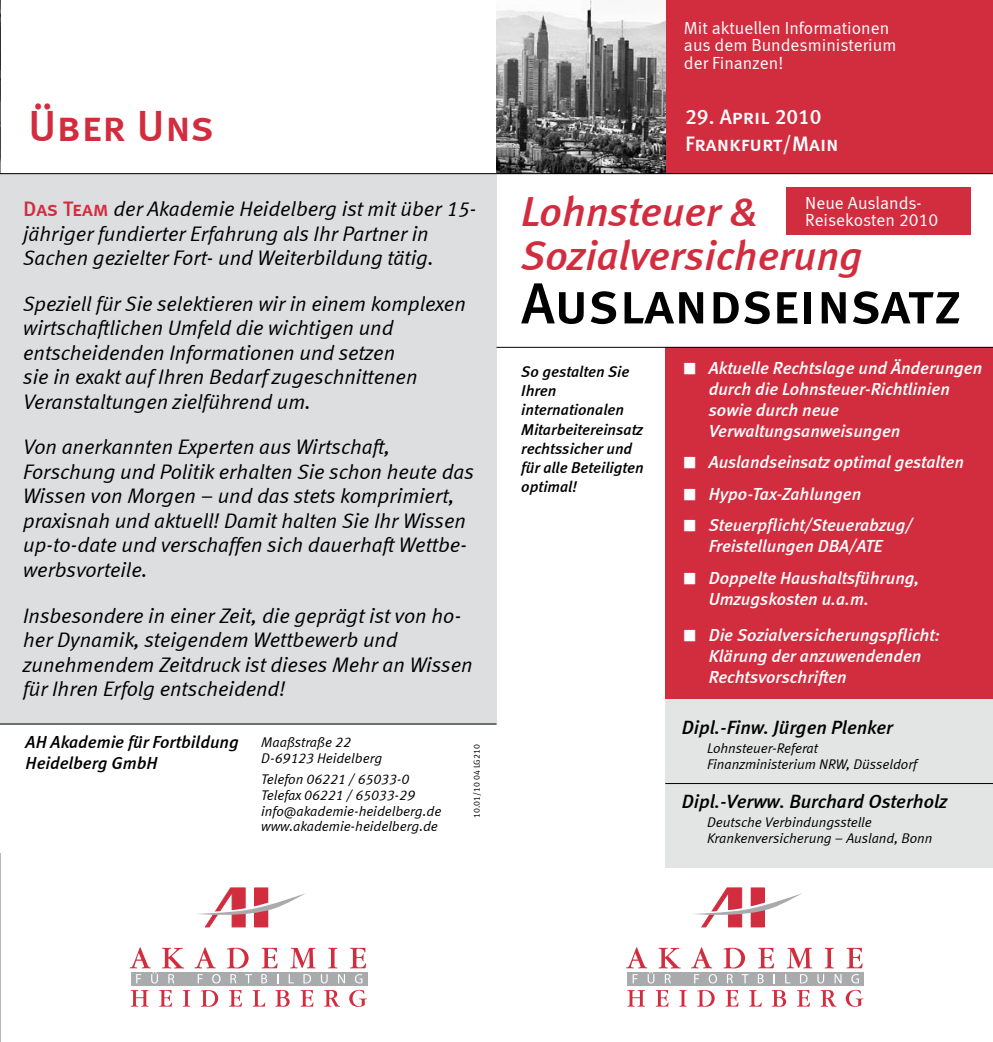
<style>
.page{position:relative;width:993px;height:1042px;background:#fff}
.page>*{position:absolute;margin:0;border:0;box-sizing:border-box;transform-origin:0 0}
.t1{font:57.75px "Meta Medium LF Caps";letter-spacing:-.01em;color:#000}
.t2{font:43.75px "Meta Medium LF Caps";color:#d22d3f}
.t3{font:italic 42px/43.8px "Meta Medium LF";color:#d22d3f}
.t4{font:italic 21px/24.5px "Meta Normal LF";color:#000}
.t5{font:21px/27.1px "Meta Medium LF Caps";color:#fff}
.t6{font:italic 19.25px "Meta Medium LF";color:#000}
.t7{font:italic 17.5px/21px "Meta Medium LF";color:#fff}
.t8{font:17.5px/17.5px "Meta Normal LF";color:#fff}
.t9{font:italic 17.5px/21px "Meta Medium LF";color:#000}
.t10{font:italic 15.75px/19.2px "Meta Medium LF";color:#000}
.t11{font:italic 14px/15.8px "Meta Normal LF";color:#000}
.t12{font:8.75px "Meta Normal LF";color:#000}
.s1{font-family:"Meta Medium LF Caps";font-style:normal;color:#d22d3f}
</style>
<div class="page">
<div style="left:665px;top:0;width:327px;height:174px;background:#d22d3f"></div>
<svg style="left:694px;top:888px;width:108px;height:39px"></svg>
<svg style="left:627px;top:990px;width:18px;height:16px"></svg>
<svg style="left:655px;top:990px;width:13px;height:16px"></svg>
<svg style="left:679px;top:990px;width:7px;height:16px"></svg>
<svg style="left:697px;top:990px;width:17px;height:16px"></svg>
<svg style="left:725px;top:990px;width:13px;height:16px"></svg>
<svg style="left:749px;top:990px;width:12px;height:16px"></svg>
<svg style="left:771px;top:990px;width:14px;height:16px"></svg>
<svg style="left:797px;top:990px;width:12px;height:16px"></svg>
<svg style="left:820px;top:990px;width:16px;height:16px"></svg>
<svg style="left:845px;top:990px;width:18px;height:17px"></svg>
<svg style="left:691px;top:947px;width:21px;height:21px"></svg>
<svg style="left:723px;top:948px;width:21px;height:20px"></svg>
<svg style="left:758px;top:948px;width:15px;height:20px"></svg>
<svg style="left:786px;top:948px;width:25px;height:20px"></svg>
<svg style="left:824px;top:948px;width:9px;height:20px"></svg>
<svg style="left:846px;top:948px;width:16px;height:20px"></svg>
<div style="left:627px;top:972px;width:236px;height:13px;background:#a9aaac"></div>
<svg style="left:626px;top:947px;width:54px;height:36px"></svg>
<svg style="left:694px;top:974px;width:5px;height:9px"></svg>
<svg style="left:708px;top:974px;width:8px;height:9px"></svg>
<svg style="left:727px;top:974px;width:5px;height:9px"></svg>
<svg style="left:741px;top:974px;width:7px;height:9px"></svg>
<svg style="left:757px;top:974px;width:6px;height:9px"></svg>
<svg style="left:785px;top:974px;width:5px;height:9px"></svg>
<svg style="left:800px;top:974px;width:7px;height:9px"></svg>
<svg style="left:817px;top:974px;width:6px;height:9px"></svg>
<svg style="left:834px;top:974px;width:7px;height:9px"></svg>
<svg style="left:851px;top:974px;width:7px;height:9px"></svg>
<div style="left:665px;top:347px;width:327px;height:352px;background:#d22d3f"></div>
<div style="left:665px;top:699px;width:327px;height:169px;background:#e3e4e4"></div>
<img style="left:496px;top:0;width:169px;height:173px">
<div style="left:0;top:174px;width:496px;height:551px;background:#dddedf"></div>
<svg style="left:198px;top:888px;width:108px;height:39px"></svg>
<svg style="left:131px;top:990px;width:17px;height:16px"></svg>
<svg style="left:159px;top:990px;width:13px;height:16px"></svg>
<svg style="left:183px;top:990px;width:7px;height:16px"></svg>
<svg style="left:201px;top:990px;width:17px;height:16px"></svg>
<svg style="left:229px;top:990px;width:13px;height:16px"></svg>
<svg style="left:252px;top:990px;width:13px;height:16px"></svg>
<svg style="left:275px;top:990px;width:14px;height:16px"></svg>
<svg style="left:300px;top:990px;width:13px;height:16px"></svg>
<svg style="left:324px;top:990px;width:16px;height:16px"></svg>
<svg style="left:349px;top:990px;width:18px;height:17px"></svg>
<svg style="left:194px;top:947px;width:22px;height:21px"></svg>
<svg style="left:227px;top:948px;width:21px;height:20px"></svg>
<svg style="left:261px;top:948px;width:16px;height:20px"></svg>
<svg style="left:290px;top:948px;width:25px;height:20px"></svg>
<svg style="left:328px;top:948px;width:9px;height:20px"></svg>
<svg style="left:350px;top:948px;width:16px;height:20px"></svg>
<div style="left:131px;top:972px;width:236px;height:13px;background:#a9aaac"></div>
<svg style="left:129px;top:947px;width:55px;height:36px"></svg>
<svg style="left:198px;top:974px;width:4px;height:9px"></svg>
<svg style="left:212px;top:974px;width:8px;height:9px"></svg>
<svg style="left:230px;top:974px;width:6px;height:9px"></svg>
<svg style="left:245px;top:974px;width:7px;height:9px"></svg>
<svg style="left:261px;top:974px;width:6px;height:9px"></svg>
<svg style="left:288px;top:974px;width:6px;height:9px"></svg>
<svg style="left:303px;top:974px;width:8px;height:9px"></svg>
<svg style="left:321px;top:974px;width:6px;height:9px"></svg>
<svg style="left:338px;top:974px;width:7px;height:9px"></svg>
<svg style="left:355px;top:974px;width:7px;height:9px"></svg>
<hr style="left:0;top:723px;width:496px;height:1px;background:#000">
<img style="left:0;top:0;width:1px;height:173px">
<hr style="left:0;top:173px;width:992px;height:1px;background:#000">
<hr style="left:665px;top:783px;width:327px;height:1px;background:#000">
<hr style="left:0;top:853px;width:1px;height:189px;background:#b5b6b8">
<hr style="left:496px;top:347px;width:496px;height:1px;background:#000">
<div style="left:786px;top:187px;width:184px;height:47px;background:#d22d3f"></div>
<h2 class="t2" style="left:28px;top:101px;width:188px">Über Uns</h2>
<p class="t4" style="left:23px;top:197px;width:455px"><span class="s1">Das Team</span> der Akademie Heidelberg ist mit über 15- jähriger fundierter Erfahrung als Ihr Partner in<br>Sachen gezielter Fort- und Weiterbildung tätig.</p>
<p class="t4" style="left:23px;top:291px;width:444px">Speziell für Sie selektieren wir in einem komplexen wirtschaftlichen Umfeld die wichtigen und entscheidenden Informationen und setzen<br>sie in exakt auf Ihren Bedarf zugeschnittenen Veranstaltungen zielführend um.</p>
<p class="t4" style="left:23px;top:435px;width:452px">Von anerkannten Experten aus Wirtschaft, Forschung und Politik erhalten Sie schon heute das Wissen von Morgen – und das stets komprimiert, praxisnah und aktuell! Damit halten Sie Ihr Wissen up-to-date und verschaffen sich dauerhaft Wettbe&shy;werbsvorteile.</p>
<p class="t4" style="left:23px;top:603px;width:451px">Insbesondere in einer Zeit, die geprägt ist von ho&shy;her Dynamik, steigendem Wettbewerb und zunehmendem Zeitdruck ist dieses Mehr an Wissen für Ihren Erfolg entscheidend!</p>
<p class="t9" style="left:26px;top:731px;width:214px">AH Akademie für Fortbildung<br>Heidelberg GmbH</p>
<p class="t11" style="left:261px;top:734px;width:122px">Maaßstraße 22<br>D-69123 Heidelberg</p>
<p class="t11" style="left:261px;top:771px;width:181px">Telefon 06221 / 65033-0<br>Telefax 06221 / 65033-29 info@akademie-heidelberg.de www.akademie-heidelberg.de</p>
<p class="t12" style="left:471px;top:818px;width:75px;rotate:-90deg">10.01/10 04 LG210</p>
<p class="t8" style="left:683px;top:19px;width:214px">Mit aktuellen Informationen aus dem Bundesministerium der Finanzen!</p>
<p class="t5" style="left:685px;top:103px;width:155px">29. April 2010<br>Frankfurt/Main</p>
<h3 class="t3" style="left:521px;top:189px;width:342px">Lohnsteuer &amp;<br>Sozialversicherung</h3>
<p class="t8" style="left:805px;top:194px;width:134px">Neue Auslands-<br>Reisekosten 2010</p>
<h1 class="t1" style="left:521px;top:270px;width:442px">Auslandseinsatz</h1>
<p class="t10" style="left:521px;top:361px;width:124px">So gestalten Sie<br>Ihren internationalen<br>Mitarbeitereinsatz rechtssicher und für alle Beteiligten optimal!</p>
<p class="t7" style="left:708px;top:357px;width:275px;text-indent:-25px">■ Aktuelle Rechtslage und Änderungen durch die Lohnsteuer-Richtlinien sowie durch neue<br>Verwaltungsanweisungen</p>
<p class="t7" style="left:683px;top:451px;width:281px">■ Auslandseinsatz optimal gestalten</p>
<p class="t7" style="left:683px;top:483px;width:179px">■ Hypo-Tax-Zahlungen</p>
<p class="t7" style="left:683px;top:514px;width:230px;text-align:center">■ Steuerpflicht/Steuerabzug/<br>Freistellungen DBA/ATE</p>
<p class="t7" style="left:708px;top:567px;width:212px;text-indent:-25px">■ Doppelte Haushaltsführung,<br>Umzugskosten u.a.m.</p>
<p class="t7" style="left:708px;top:624px;width:232px;text-indent:-25px">■ Die Sozialversicherungspflicht:<br>Klärung der anzuwendenden<br>Rechtsvorschriften</p>
<p class="t6" style="left:681px;top:716px;width:213px">Dipl.-Finw. Jürgen Plenker</p>
<p class="t11" style="left:706px;top:740px;width:211px">Lohnsteuer-Referat<br>Finanzministerium NRW, Düsseldorf</p>
<p class="t6" style="left:681px;top:789px;width:267px">Dipl.-Verww. Burchard Osterholz</p>
<p class="t11" style="left:706px;top:814px;width:227px">Deutsche Verbindungsstelle<br>Krankenversicherung – Ausland, Bonn</p>
</div>
